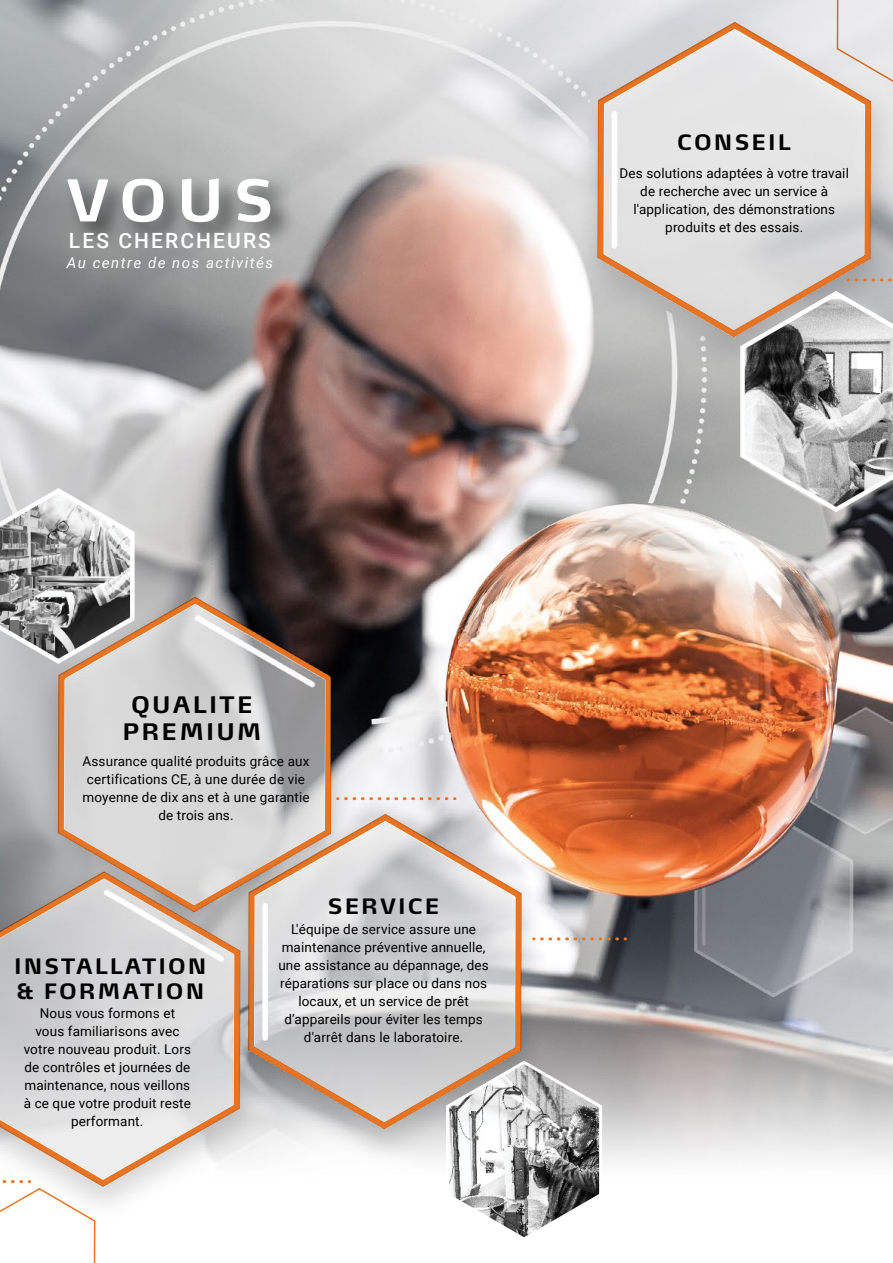
<style>
.page{position:relative;width:893px;height:1263px;background:#fff}
.page>*{position:absolute;margin:0;border:0;box-sizing:border-box;transform-origin:0 0}
.t1{font:700 57px "Max OT";color:#fff}
.t2{font:700 22.5px/27px "Max OT";letter-spacing:.1em;color:#000;text-align:center}
.t3{font:700 21px/25.2px "Max OT";letter-spacing:.1em;color:#000}
.t4{font:500 21px "Roboto";letter-spacing:.1em;color:#fff}
.t5{font:italic 15px "Roboto";letter-spacing:.1em;color:#fff}
.t6{font:13.5px/18px "Roboto";letter-spacing:.01em;color:#000;text-align:center}
</style>
<div class="page">
<img style="left:0;top:0;width:893px;height:1262px">
<svg style="left:0;top:871px;width:240px;height:316px"></svg>
<svg style="left:58px;top:597px;width:274px;height:315px"></svg>
<svg style="left:248px;top:814px;width:274px;height:315px"></svg>
<div style="left:837px;top:0;width:56px;height:82px;background:#e9e9eb"></div>
<svg style="left:597px;top:22px;width:274px;height:315px"></svg>
<svg style="left:346px;top:797px;width:110px;height:3px"></svg>
<svg style="left:856px;top:278px;width:37px;height:3px"></svg>
<svg style="left:542px;top:937px;width:84px;height:3px"></svg>
<svg style="left:0;top:1180px;width:95px;height:83px"></svg>
<svg style="left:736px;top:288px;width:157px;height:227px"></svg>
<svg style="left:0;top:485px;width:137px;height:181px"></svg>
<svg style="left:443px;top:1059px;width:161px;height:183px"></svg>
<img style="left:41px;top:160px;width:279px;height:109px">
<h1 class="t1" style="left:66px;top:164px;width:209px">VOUS</h1>
<h3 class="t4" style="left:69px;top:226px;width:203px">LES CHERCHEURS</h3>
<p class="t5" style="left:67px;top:252px;width:208px">Au centre de nos activités</p>
<h3 class="t3" style="left:677px;top:129px;width:115px">CONSEIL</h3>
<p class="t6" style="left:620px;top:164px;width:231px">Des solutions adaptées à votre travail de recherche avec un service à l'application, des démonstrations produits et des essais.</p>
<h2 class="t2" style="left:123px;top:691px;width:140px">QUALITE<br>PREMIUM</h2>
<p class="t6" style="left:82px;top:751px;width:229px">Assurance qualité produits grâce aux certifications CE, à une durée de vie moyenne de dix ans et à une garantie de trois ans.</p>
<h3 class="t3" style="left:14px;top:953px;width:194px">INSTALLATION &amp; FORMATION</h3>
<p class="t6" style="left:24px;top:1004px;width:169px">Nous vous formons et vous familiarisons avec votre nouveau produit. Lors de contrôles et journées de maintenance, nous veillons à ce que votre produit reste performant.</p>
<h3 class="t3" style="left:328px;top:893px;width:113px">SERVICE</h3>
<p class="t6" style="left:278px;top:920px;width:212px">L'équipe de service assure une maintenance préventive annuelle, une assistance au dépannage, des réparations sur place ou dans nos locaux, et un service de prêt d’appareils pour éviter les temps d'arrêt dans le laboratoire.</p>
</div>
